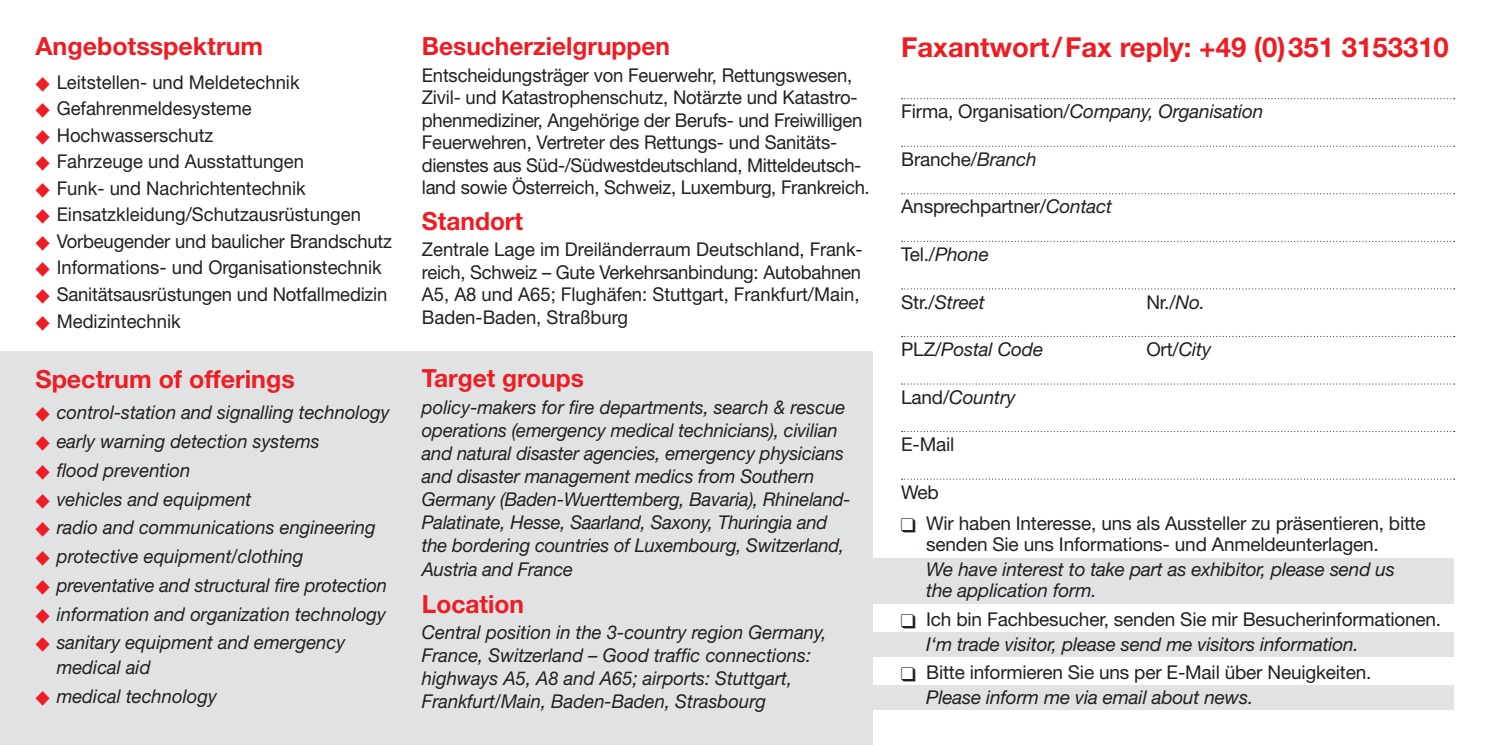
<style>
.page{position:relative;width:1489px;height:745px;background:#fff}
.page>*{position:absolute;margin:0;border:0;box-sizing:border-box;transform-origin:0 0}
.t1{font:700 27.5px "Helvetica Neue LT";color:#ee1d23}
.t2{font:700 25px "Helvetica Neue LT";color:#ee1d23}
.t3{font:italic 19px/23px "Helvetica Neue LT";letter-spacing:-.01em;color:#231f20}
.t4{font:19px/26.5px "Helvetica Neue LT";letter-spacing:-.01em;color:#231f20}
.s1{font-style:normal}
.s2{font-style:italic}
</style>
<div class="page">
<div style="left:850px;top:685px;width:603px;height:24px;background:#e1e2e4"></div>
<div style="left:850px;top:631px;width:603px;height:25px;background:#e1e2e4"></div>
<div style="left:850px;top:557px;width:603px;height:46px;background:#e1e2e4"></div>
<div style="left:0;top:351px;width:872px;height:393px;background:#e1e2e4"></div>
<svg style="left:901px;top:98px;width:553px;height:1px"></svg>
<svg style="left:901px;top:146px;width:553px;height:1px"></svg>
<svg style="left:901px;top:193px;width:553px;height:1px"></svg>
<svg style="left:901px;top:241px;width:553px;height:1px"></svg>
<svg style="left:901px;top:288px;width:553px;height:1px"></svg>
<svg style="left:901px;top:336px;width:553px;height:1px"></svg>
<svg style="left:901px;top:383px;width:553px;height:1px"></svg>
<svg style="left:901px;top:431px;width:553px;height:1px"></svg>
<svg style="left:901px;top:478px;width:553px;height:1px"></svg>
<h2 class="t2" style="left:35px;top:31px;width:229px">Angebotsspektrum</h2>
<p class="t4" style="left:57px;top:68px;width:337px">Leitstellen- und Meldetechnik<br>Gefahrenmeldesysteme<br>Hochwasserschutz<br>Fahrzeuge und Ausstattungen<br>Funk- und Nachrichtentechnik<br>Einsatzkleidung/Schutzausrüstungen<br>Vorbeugender und baulicher Brandschutz<br>Informations- und Organisationstechnik<br>Sanitätsausrüstungen und Notfallmedizin<br>Medizintechnik</p>
<h2 class="t2" style="left:35px;top:363px;width:261px">Spectrum of offerings</h2>
<p class="t3" style="left:57px;top:397px;width:334px;line-height:28.8px">control-station and signalling technology early warning detection systems<br>flood prevention<br>vehicles and equipment<br>radio and communications engineering protective equipment/clothing preventative and structural fire protection information and organization technology sanitary equipment and emergency</p>
<p class="t3" style="left:57px;top:652px;width:162px;line-height:28.8px">medical aid medical technology</p>
<h2 class="t2" style="left:422px;top:31px;width:250px">Besucherzielgruppen</h2>
<p class="t4" style="left:422px;top:63px;width:449px;line-height:22.5px">Entscheidungsträger von Feuerwehr, Rettungswesen, Zivil- und Katastrophenschutz, Notärzte und Katastro&shy;phenmediziner, Angehörige der Berufs- und Freiwilligen Feuerwehren, Vertreter des Rettungs- und Sanitäts&shy;dienstes aus Süd-/Südwestdeutschland, Mitteldeutsch&shy;land sowie Österreich, Schweiz, Luxemburg, Frankreich.</p>
<h2 class="t2" style="left:422px;top:206px;width:103px">Standort</h2>
<p class="t4" style="left:422px;top:238px;width:442px;line-height:22.5px">Zentrale Lage im Dreiländerraum Deutschland, Frank&shy;reich, Schweiz – Gute Verkehrsanbindung: Autobahnen A5, A8 und A65; Flughäfen: Stuttgart, Frankfurt/Main, Baden-Baden, Straßburg</p>
<h2 class="t2" style="left:422px;top:362px;width:163px">Target groups</h2>
<p class="t3" style="left:422px;top:395px;width:430px">policy-makers for fire departments, search &amp; rescue operations (emergency medical technicians), civilian and natural disaster agencies, emergency physicians and disaster management medics from Southern Germany (Baden-Wuerttemberg, Bavaria), Rhineland-Palatinate, Hesse, Saarland, Saxony, Thuringia and the bordering countries of Luxembourg, Switzerland, Austria and France</p>
<h2 class="t2" style="left:422px;top:588px;width:104px">Location</h2>
<p class="t3" style="left:422px;top:619px;width:406px">Central position in the 3-country region Germany, France, Switzerland – Good traffic connections: highways A5, A8 and A65; airports: Stuttgart, Frankfurt/Main, Baden-Baden, Strasbourg</p>
<h1 class="t1" style="left:901px;top:30px;width:549px">Faxantwort/Fax reply: +49 (0)351 3153310</h1>
<p class="t3" style="left:901px;top:100px;width:364px"><span class="s1">Firma, Organisation/</span>Company, Organisation</p>
<p class="t4" style="left:901px;top:145px;width:137px">Branche/<span class="s2">Branch</span></p>
<p class="t4" style="left:901px;top:193px;width:212px">Ansprechpartner/<span class="s2">Contact</span></p>
<p class="t4" style="left:901px;top:240px;width:89px">Tel./<span class="s2">Phone</span></p>
<p class="t3" style="left:901px;top:290px;width:85px"><span class="s1">Str./</span>Street</p>
<p class="t4" style="left:1146px;top:288px;width:60px">Nr./<span class="s2">No.</span></p>
<p class="t3" style="left:901px;top:337px;width:143px"><span class="s1">PLZ/</span>Postal Code</p>
<p class="t4" style="left:1146px;top:335px;width:66px">Ort/<span class="s2">City</span></p>
<p class="t3" style="left:901px;top:385px;width:116px"><span class="s1">Land/</span>Country</p>
<p class="t4" style="left:901px;top:430px;width:55px">E-Mail</p>
<p class="t4" style="left:926px;top:476px;width:501px;line-height:31.2px;text-indent:-25px">Web<br>Wir haben Interesse, uns als Aussteller zu präsentieren, bitte</p>
<p class="t4" style="left:926px;top:530px;width:454px">senden Sie uns Informations- und Anmeldeunterlagen.</p>
<p class="t3" style="left:926px;top:558px;width:470px;line-height:21.2px">We have interest to take part as exhibitor, please send us the application form.</p>
<p class="t4" style="left:926px;top:605px;width:516px">Ich bin Fachbesucher, senden Sie mir Besucherinformationen.</p>
<p class="t3" style="left:926px;top:631px;width:434px">I‘m trade visitor, please send me visitors information.</p>
<p class="t4" style="left:926px;top:658px;width:446px">Bitte informieren Sie uns per E-Mail über Neuigkeiten.</p>
<p class="t3" style="left:926px;top:684px;width:329px">Please inform me via email about news.</p>
</div>
